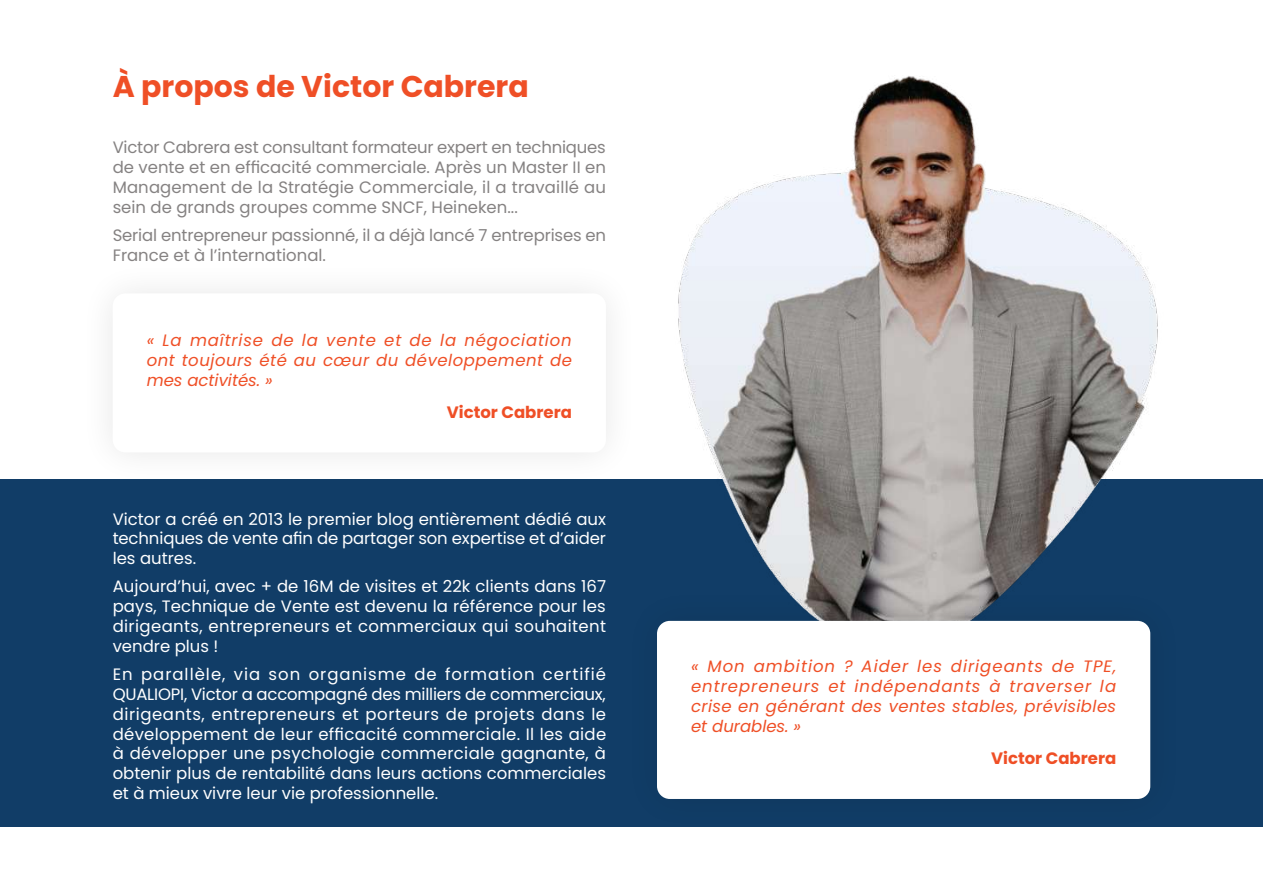
<style>
.page{position:relative;width:1263px;height:893px;background:#fff}
.page>*{position:absolute;margin:0;border:0;box-sizing:border-box;transform-origin:0 0}
.t1{font:700 30px "Poppins";color:#ef4f26}
.t2{font:16.5px/19.8px "Poppins";color:#fff;text-align:justify}
.t3{font:16.5px/19.8px "Poppins";color:#858282;text-align:justify}
.t4{font:italic 16.5px/19.8px "Poppins";letter-spacing:.025em;color:#ef4f26;text-align:justify}
.t5{font:700 16.5px "Poppins";color:#ef4f26}
</style>
<div class="page">
<div style="left:0;top:479px;width:1263px;height:348px;background:#113d67"></div>
<img style="left:678px;top:76px;width:480px;height:511px">
<div style="left:79px;top:260px;width:561px;height:226px;background:#000;opacity:.1"></div>
<div style="left:113px;top:293px;width:493px;height:159px;background:#fff;border-radius:13px"></div>
<div style="left:623px;top:587px;width:561px;height:245px;background:#000;opacity:.1"></div>
<div style="left:657px;top:621px;width:493px;height:178px;background:#fff;border-radius:13px"></div>
<h1 class="t1" style="left:113px;top:70px;width:418px">À propos de Victor Cabrera</h1>
<p class="t3" style="left:113px;top:138px;width:495px">Victor Cabrera est consultant formateur expert en techniques de vente et en efficacité commerciale. Après un Master II en Management de la Stratégie Commerciale, il a travaillé au sein de grands groupes comme SNCF, Heineken...</p>
<p class="t3" style="left:113px;top:225px;width:495px">Serial entrepreneur passionné, il a déjà lancé 7 entreprises en<br>France et à l’international.</p>
<p class="t4" style="left:147px;top:331px;width:427px">« La maîtrise de la vente et de la négociation ont toujours été au cœur du développement de mes activités. »</p>
<p class="t5" style="left:447px;top:403px;width:127px">Victor Cabrera</p>
<p class="t2" style="left:113px;top:509px;width:495px">Victor a créé en 2013 le premier blog entièrement dédié aux techniques de vente afin de partager son expertise et d’aider les autres.</p>
<p class="t2" style="left:113px;top:577px;width:495px">Aujourd’hui, avec + de 16M de visites et 22k clients dans 167 pays, Technique de Vente est devenu la référence pour les dirigeants, entrepreneurs et commerciaux qui souhaitent vendre plus !</p>
<p class="t2" style="left:113px;top:665px;width:495px">En parallèle, via son organisme de formation certifié QUALIOPI, Victor a accompagné des milliers de commerciaux, dirigeants, entrepreneurs et porteurs de projets dans le développement de leur efficacité commerciale. Il les aide à développer une psychologie commerciale gagnante, à obtenir plus de rentabilité dans leurs actions commerciales et à mieux vivre leur vie professionnelle.</p>
<p class="t4" style="left:691px;top:657px;width:427px">« Mon ambition ? Aider les dirigeants de TPE, entrepreneurs et indépendants à traverser la crise en générant des ventes stables, prévisibles et durables. »</p>
<p class="t5" style="left:991px;top:749px;width:127px">Victor Cabrera</p>
</div>
